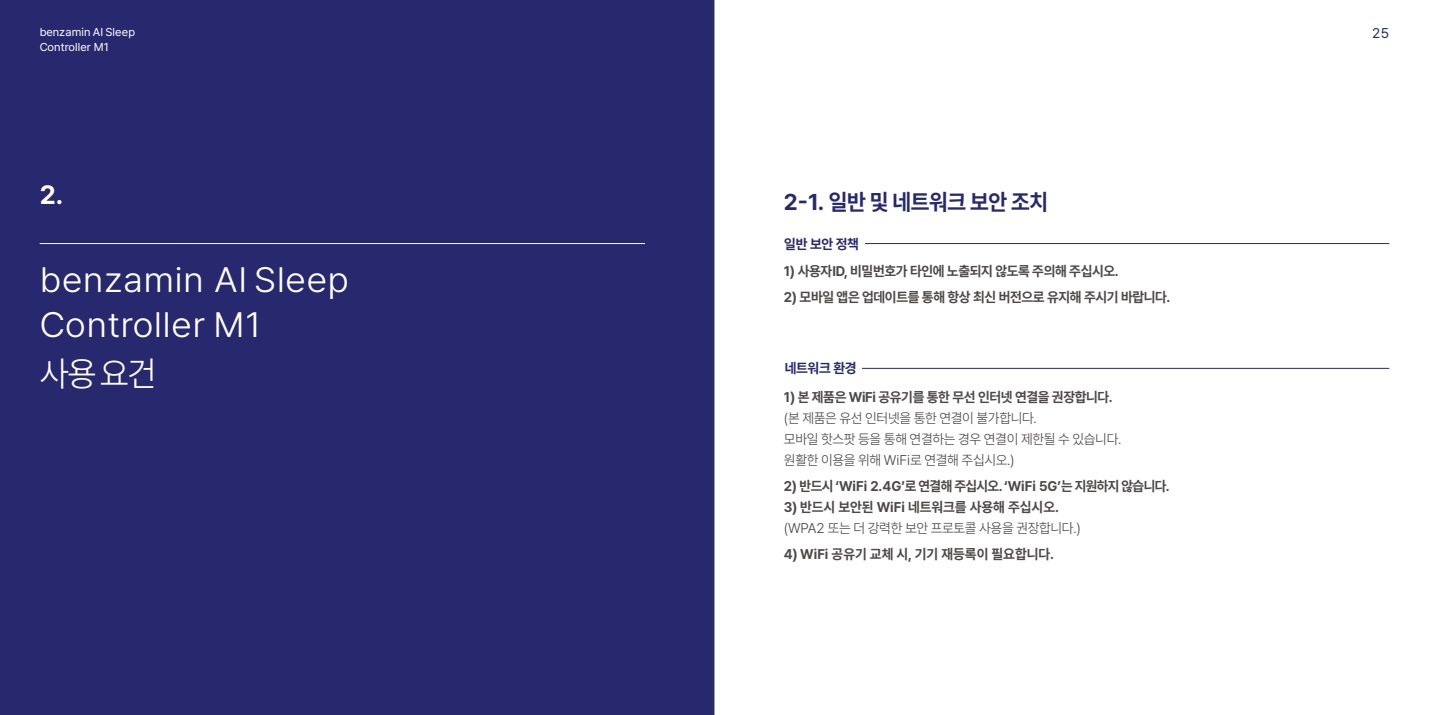
<style>
.page{position:relative;width:1429px;height:715px;background:#fff}
.page>*{position:absolute;margin:0;border:0;box-sizing:border-box;transform-origin:0 0}
.t1{font:300 35px/49px "Pretendard";letter-spacing:.025em;color:#fff;scale:1.05 1}
.t2{font:700 26.25px "Pretendard";color:#fff}
.t3{font:700 22.75px "Pretendard";letter-spacing:-.02em;color:#28286f}
.t4{font:700 14px "Pretendard";letter-spacing:-.025em;color:#4c4948}
.t5{font:300 14px/21px "Pretendard";letter-spacing:-.025em;color:#4c4948}
.t6{font:700 14px "Pretendard";color:#4c4948}
.t7{font:700 14px "Pretendard";letter-spacing:-.02em;color:#28286f}
.t8{font:14px "Pretendard";color:#28286f}
.t9{font:11.38px/14.9px "Pretendard";letter-spacing:.01em;color:#fff}
</style>
<div class="page">
<div style="left:0;top:0;width:714px;height:714px;background:#28286f"></div>
<hr style="left:40px;top:243px;width:605px;height:1px;background:#fff">
<hr style="left:784px;top:243px;width:605px;height:1px;background:#28286f">
<div style="left:784px;top:230px;width:81px;height:27px;background:#fff"></div>
<hr style="left:784px;top:368px;width:605px;height:1px;background:#28286f">
<div style="left:784px;top:354px;width:78px;height:27px;background:#fff"></div>
<hr style="left:714px;top:0;width:1px;height:714px;background:#9fa0a0">
<p class="t9" style="left:40px;top:24px;width:97px">benzamin AI Sleep<br>Controller M1</p>
<h2 class="t2" style="left:40px;top:175px;width:25px">2.</h2>
<h1 class="t1" style="left:40px;top:254px;width:296px">benzamin AI Sleep</h1>
<h1 class="t1" style="left:40px;top:299px;width:212px">Controller M1 사용 요건</h1>
<h3 class="t3" style="left:784px;top:186px;width:266px">2-1. 일반 및 네트워크 보안 조치</h3>
<p class="t7" style="left:784px;top:233px;width:76px">일반 보안 정책</p>
<p class="t4" style="left:784px;top:261px;width:336px">1) 사용자ID, 비밀번호가 타인에 노출되지 않도록 주의해 주십시오.</p>
<p class="t4" style="left:784px;top:286px;width:388px">2) 모바일 앱은 업데이트를 통해 항상 최신 버전으로 유지해 주시기 바랍니다.</p>
<p class="t7" style="left:785px;top:358px;width:73px">네트워크 환경</p>
<p class="t4" style="left:784px;top:386px;width:330px">1) 본 제품은 WiFi 공유기를 통한 무선 인터넷 연결을 권장합니다.</p>
<p class="t5" style="left:784px;top:407px;width:339px">(본 제품은 유선 인터넷을 통한 연결이 불가합니다.<br>모바일 핫스팟 등을 통해 연결하는 경우 연결이 제한될 수 있습니다. 원활한 이용을 위해 WiFi로 연결해 주십시오.)</p>
<p class="t4" style="left:784px;top:475px;width:387px">2) 반드시 ‘WiFi 2.4G’로 연결해 주십시오.‘WiFi 5G’는 지원하지 않습니다.</p>
<p class="t6" style="left:784px;top:496px;width:276px">3) 반드시 보안된 WiFi 네트워크를 사용해 주십시오.</p>
<p class="t5" style="left:784px;top:517px;width:298px">(WPA2 또는 더 강력한 보안 프로토콜 사용을 권장합니다.)</p>
<p class="t6" style="left:784px;top:543px;width:272px">4) WiFi 공유기 교체 시, 기기 재등록이 필요합니다.</p>
<p class="t8" style="left:1372px;top:23px;width:19px">25</p>
</div>
